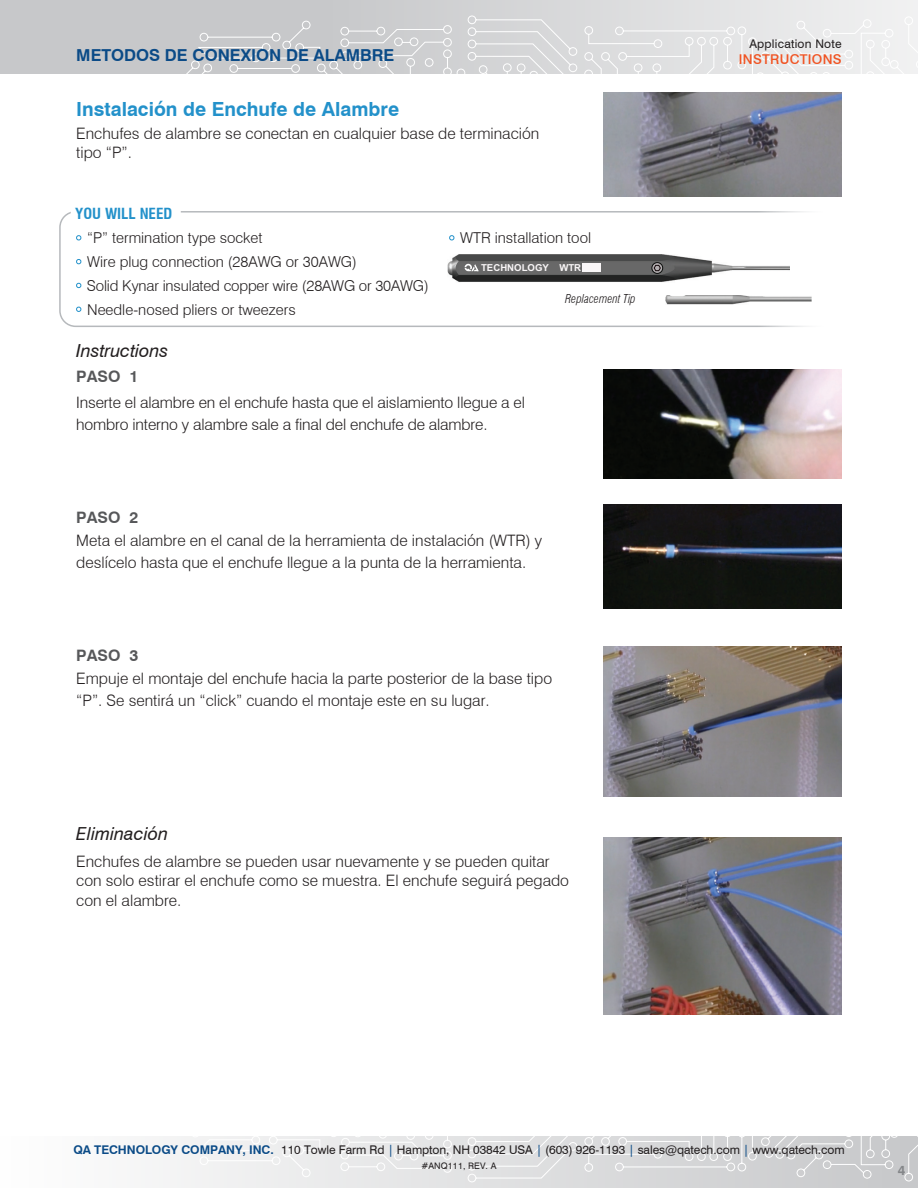
<style>
.page{position:relative;width:918px;height:1188px;background:#fff}
.page>*{position:absolute;margin:0;border:0;box-sizing:border-box;transform-origin:0 0}
.t1{font:700 19.5px "Swiss 721 BT";color:#2391ca}
.t2{font:italic 18px "Swiss 721 BT";color:#231f20}
.t3{font:700 16.5px "Swiss 721 BT";color:#0b4b87}
.t4{font:300 15.75px/22px "Swiss 721 BT";color:#231f20}
.t5{font:700 15.75px "Swiss 721 BT";color:#57585a}
.t6{font:300 15px "Swiss 721 BT";color:#231f20}
.t7{font:700 condensed 15px "Swiss 721 BT";color:#2391ca}
.t8{font:500 13.5px "Swiss 721 BT";letter-spacing:.02em;color:#f15322}
.t9{font:700 13.5px "Swiss 721 BT";color:#848689}
.t10{font:12px "Swiss 721 BT";letter-spacing:-.005em;color:#231f20}
.t11{font:12px "Swiss 721 BT";letter-spacing:.02em;color:#231f20}
.t12{font:italic 300 condensed 12px "Swiss 721 BT";color:#231f20}
.t13{font:700 9.6px "Arial";color:#f9f6f7}
.t14{font:9px "Swiss 721 BT";letter-spacing:.01em;color:#231f20}
.s1{color:#2391ca}
.s2{font-weight:700;color:#0b4b87}
.s3{color:#0b4b87}
</style>
<div class="page">
<div style="left:0;top:0;width:918px;height:73px;background:linear-gradient(to right,#bdbec1,#ececed)"></div>
<svg style="left:175px;top:16px;width:743px;height:57px;background:#dadbdc"></svg>
<div style="left:0;top:1136px;width:918px;height:52px;background:linear-gradient(to right,#fefefe,#c7c8ca)"></div>
<svg style="left:175px;top:1136px;width:743px;height:46px"></svg>
<img style="left:604px;top:370px;width:237px;height:109px">
<img style="left:604px;top:646px;width:237px;height:150px">
<img style="left:604px;top:838px;width:237px;height:176px">
<img style="left:604px;top:93px;width:237px;height:103px">
<div style="left:59px;top:211px;width:859px;height:116px;border:2px solid #b6b9bc;border-radius:16px"></div>
<div style="left:72px;top:206px;width:108px;height:20px;background:#fff"></div>
<img style="left:447px;top:254px;width:343px;height:28px">
<svg style="left:652px;top:263px;width:11px;height:10px"></svg>
<div style="left:652px;top:262px;width:11px;height:12px;border:1px solid #0a0c0a;border-radius:50%"></div>
<svg style="left:654px;top:265px;width:7px;height:6px"></svg>
<div style="left:582px;top:264px;width:18px;height:8px;background:#f9f6f7"></div>
<svg style="left:465px;top:264px;width:14px;height:7px"></svg>
<img style="left:665px;top:295px;width:147px;height:10px">
<img style="left:604px;top:504px;width:237px;height:104px">
<p class="t3" style="left:76px;top:45px;width:319px">METODOS DE CONEXION DE ALAMBRE</p>
<p class="t1" style="left:76px;top:97px;width:324px">Instalación de Enchufe de Alambre</p>
<p class="t4" style="left:76px;top:124px;width:465px;line-height:18.9px">Enchufes de alambre se conectan en cualquier base de terminación tipo “P”.</p>
<p class="t7" style="left:75px;top:205px;width:99px">YOU WILL NEED</p>
<p class="t6" style="left:74px;top:229px;width:190px"><span class="s1">•</span> “P” termination type socket</p>
<p class="t6" style="left:74px;top:253px;width:284px"><span class="s1">•</span> Wire plug connection (28AWG or 30AWG)</p>
<p class="t6" style="left:74px;top:277px;width:356px"><span class="s1">•</span> Solid Kynar insulated copper wire (28AWG or 30AWG)</p>
<p class="t6" style="left:74px;top:300px;width:223px"><span class="s1">•</span> Needle-nosed pliers or tweezers</p>
<p class="t6" style="left:447px;top:229px;width:145px"><span class="s1">•</span> WTR installation tool</p>
<p class="t13" style="left:502px;top:259px;width:102px">TECHNOLOGY WTR</p>
<p class="t13" style="left:481px;top:261px;width:102px">TECHNOLOGY WTR</p>
<p class="t12" style="left:565px;top:292px;width:72px">Replacement Tip</p>
<p class="t2" style="left:76px;top:340px;width:94px">Instructions</p>
<p class="t5" style="left:76px;top:366px;width:64px">PASO 1</p>
<p class="t4" style="left:76px;top:391px;width:450px">Inserte el alambre en el enchufe hasta que el aislamiento llegue a el hombro interno y alambre sale a final del enchufe de alambre.</p>
<p class="t5" style="left:76px;top:508px;width:64px">PASO 2</p>
<p class="t4" style="left:76px;top:529px;width:467px">Meta el alambre en el canal de la herramienta de instalación (WTR) y deslícelo hasta que el enchufe llegue a la punta de la herramienta.</p>
<p class="t5" style="left:76px;top:646px;width:64px">PASO 3</p>
<p class="t4" style="left:76px;top:667px;width:477px">Empuje el montaje del enchufe hacia la parte posterior de la base tipo “P”. Se sentirá un “click” cuando el montaje este en su lugar.</p>
<p class="t2" style="left:76px;top:823px;width:93px">Eliminación</p>
<p class="t4" style="left:76px;top:851px;width:494px;line-height:19.5px">Enchufes de alambre se pueden usar nuevamente y se pueden quitar con solo estirar el enchufe como se muestra. El enchufe seguirá pegado con el alambre.</p>
<p class="t11" style="left:749px;top:36px;width:94px">Application Note</p>
<p class="t8" style="left:739px;top:51px;width:104px">INSTRUCTIONS</p>
<p class="t10" style="left:73px;top:1143px;width:773px"><span class="s2">QA TECHNOLOGY COMPANY, INC.</span> 110 Towle Farm Rd <span class="s3">|</span> Hampton, NH 03842 USA <span class="s3">|</span> (603) 926-1193 <span class="s3">|</span> sales@qatech.com <span class="s3">|</span> www.qatech.com</p>
<p class="t14" style="left:421px;top:1161px;width:77px">#ANQ111, REV. A</p>
<p class="t9" style="left:898px;top:1162px;width:9px">4</p>
</div>
